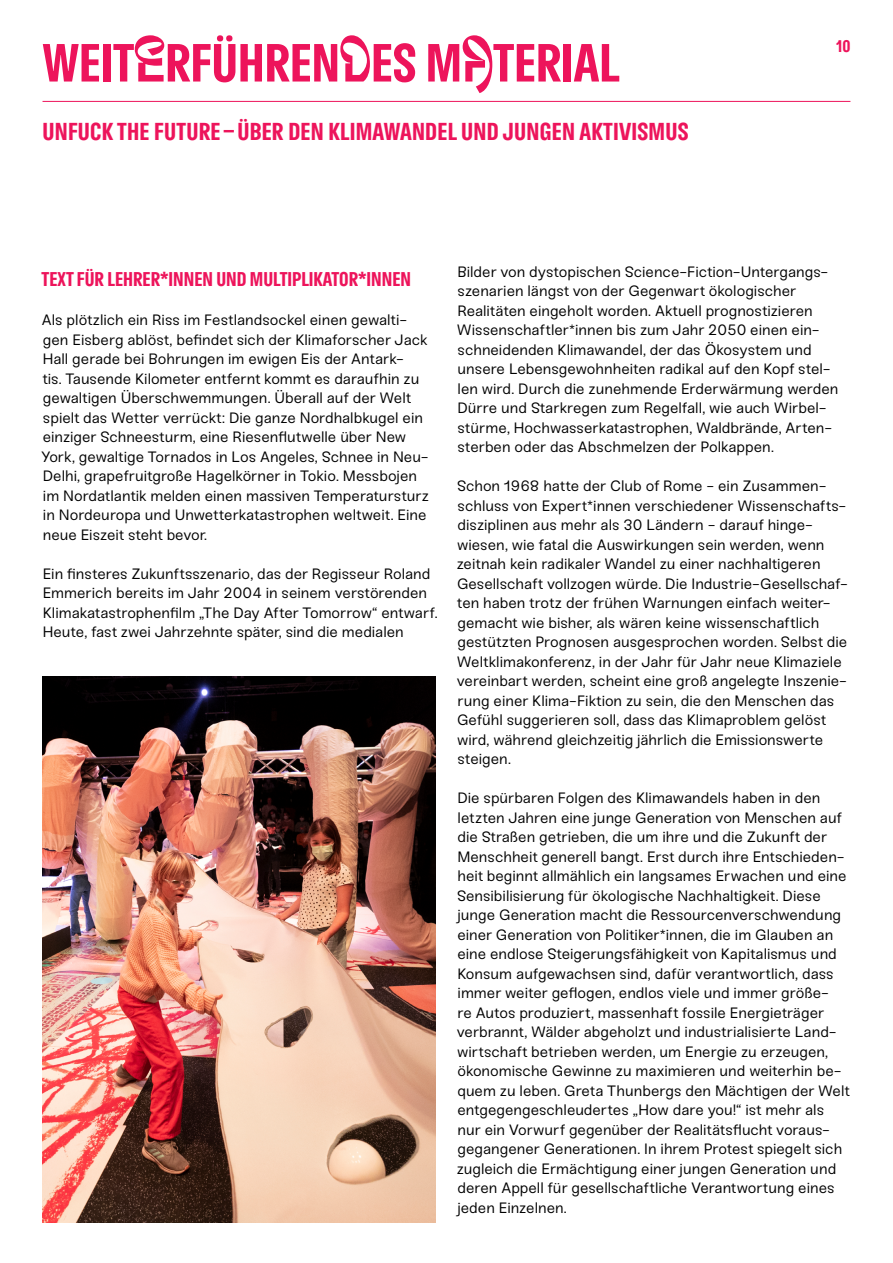
<style>
.page{position:relative;width:893px;height:1263px;background:#fff}
.page>*{position:absolute;margin:0;border:0;box-sizing:border-box;transform-origin:0 0}
.t1{font:52.5px "Parkaue Langulaire";color:#ed145b}
.t2{font:24px "Parkaue Langulaire";letter-spacing:.01em;color:#ed145b}
.t3{font:19.5px "Parkaue Langulaire";color:#ed145b}
.t4{font:16.5px "Parkaue Langulaire";color:#ed145b}
.t5{font:15px/19.5px "Sneak";color:#000}
</style>
<div class="page">
<hr style="left:43px;top:101px;width:807px;height:1px;background:#ed145b">
<img style="left:43px;top:676px;width:393px;height:546px">
<h1 class="t1" style="left:43px;top:29px;width:555px">WEITERFÜHRENDES MATERIAL</h1>
<h2 class="t2" style="left:43px;top:116px;width:134px">UNFUCK THE FUTURE</h2>
<h2 class="t2" style="left:223px;top:116px;width:147px">– ÜBER DEN KLIMAWANDEL</h2>
<h2 class="t2" style="left:461px;top:116px;width:66px">UND JUNGEN</h2>
<h2 class="t2" style="left:579px;top:116px;width:72px">AKTIVISMUS</h2>
<p class="t4" style="left:836px;top:36px;width:16px">10</p>
<h3 class="t3" style="left:42px;top:267px;width:371px">TEXT FÜR LEHRER*INNEN UND MULTIPLIKATOR*INNEN</h3>
<p class="t5" style="left:41px;top:311px;width:390px">Als plötzlich ein Riss im Festlandsockel einen gewalti&shy;gen Eisberg ablöst, befindet sich der Klimaforscher Jack Hall gerade bei Bohrungen im ewigen Eis der Antark-<br>tis. Tausende Kilometer entfernt kommt es daraufhin zu gewaltigen Überschwemmungen. Überall auf der Welt spielt das Wetter verrückt: Die ganze Nordhalbkugel ein einziger Schneesturm, eine Riesenflutwelle über New York, gewaltige Tornados in Los Angeles, Schnee in Neu-Delhi, grapefruitgroße Hagelkörner in Tokio. Messbojen im Nordatlantik melden einen massiven Temperatursturz in Nordeuropa und Unwetterkatastrophen weltweit. Eine neue Eiszeit steht bevor.</p>
<p class="t5" style="left:43px;top:564px;width:396px">Ein finsteres Zukunftsszenario, das der Regisseur Roland Emmerich bereits im Jahr 2004 in seinem verstörenden Klimakatastrophenfilm „The Day After Tomorrow“ entwarf.<br>Heute, fast zwei Jahrzehnte später, sind die medialen</p>
<p class="t5" style="left:457px;top:262px;width:383px">Bilder von dystopischen Science-Fiction-Untergangs&shy;szenarien längst von der Gegenwart ökologischer Realitäten eingeholt worden. Aktuell prognostizieren Wissenschaftler*innen bis zum Jahr 2050 einen ein&shy;schneidenden Klimawandel, der das Ökosystem und unsere Lebensgewohnheiten radikal auf den Kopf stel&shy;len wird. Durch die zunehmende Erderwärmung werden Dürre und Starkregen zum Regelfall, wie auch Wirbel&shy;stürme, Hochwasserkatastrophen, Waldbrände, Arten&shy;sterben oder das Abschmelzen der Polkappen.</p>
<p class="t5" style="left:457px;top:476px;width:393px">Schon 1968 hatte der Club of Rome - ein Zusammen&shy;schluss von Expert*innen verschiedener Wissenschafts&shy;disziplinen aus mehr als 30 Ländern - darauf hinge&shy;wiesen, wie fatal die Auswirkungen sein werden, wenn zeitnah kein radikaler Wandel zu einer nachhaltigeren Gesellschaft vollzogen würde. Die Industrie-Gesellschaf&shy;ten haben trotz der frühen Warnungen einfach weiter&shy;gemacht wie bisher, als wären keine wissenschaftlich gestützten Prognosen ausgesprochen worden. Selbst die Weltklimakonferenz, in der Jahr für Jahr neue Klimaziele vereinbart werden, scheint eine groß angelegte Inszenie&shy;rung einer Klima-Fiktion zu sein, die den Menschen das Gefühl suggerieren soll, dass das Klimaproblem gelöst wird, während gleichzeitig jährlich die Emissionswerte steigen.</p>
<p class="t5" style="left:457px;top:788px;width:395px">Die spürbaren Folgen des Klimawandels haben in den letzten Jahren eine junge Generation von Menschen auf die Straßen getrieben, die um ihre und die Zukunft der Menschheit generell bangt. Erst durch ihre Entschieden&shy;heit beginnt allmählich ein langsames Erwachen und eine Sensibilisierung für ökologische Nachhaltigkeit. Diese junge Generation macht die Ressourcenverschwendung einer Generation von Politiker*innen, die im Glauben an eine endlose Steigerungsfähigkeit von Kapitalismus und Konsum aufgewachsen sind, dafür verantwortlich, dass immer weiter geflogen, endlos viele und immer größe-<br>re Autos produziert, massenhaft fossile Energieträger verbrannt, Wälder abgeholzt und industrialisierte Land&shy;wirtschaft betrieben werden, um Energie zu erzeugen, ökonomische Gewinne zu maximieren und weiterhin be&shy;quem zu leben. Greta Thunbergs den Mächtigen der Welt entgegengeschleudertes „How dare you!“ ist mehr als nur ein Vorwurf gegenüber der Realitätsflucht voraus&shy;gegangener Generationen. In ihrem Protest spiegelt sich zugleich die Ermächtigung einer jungen Generation und deren Appell für gesellschaftliche Verantwortung eines jeden Einzelnen.</p>
</div>
